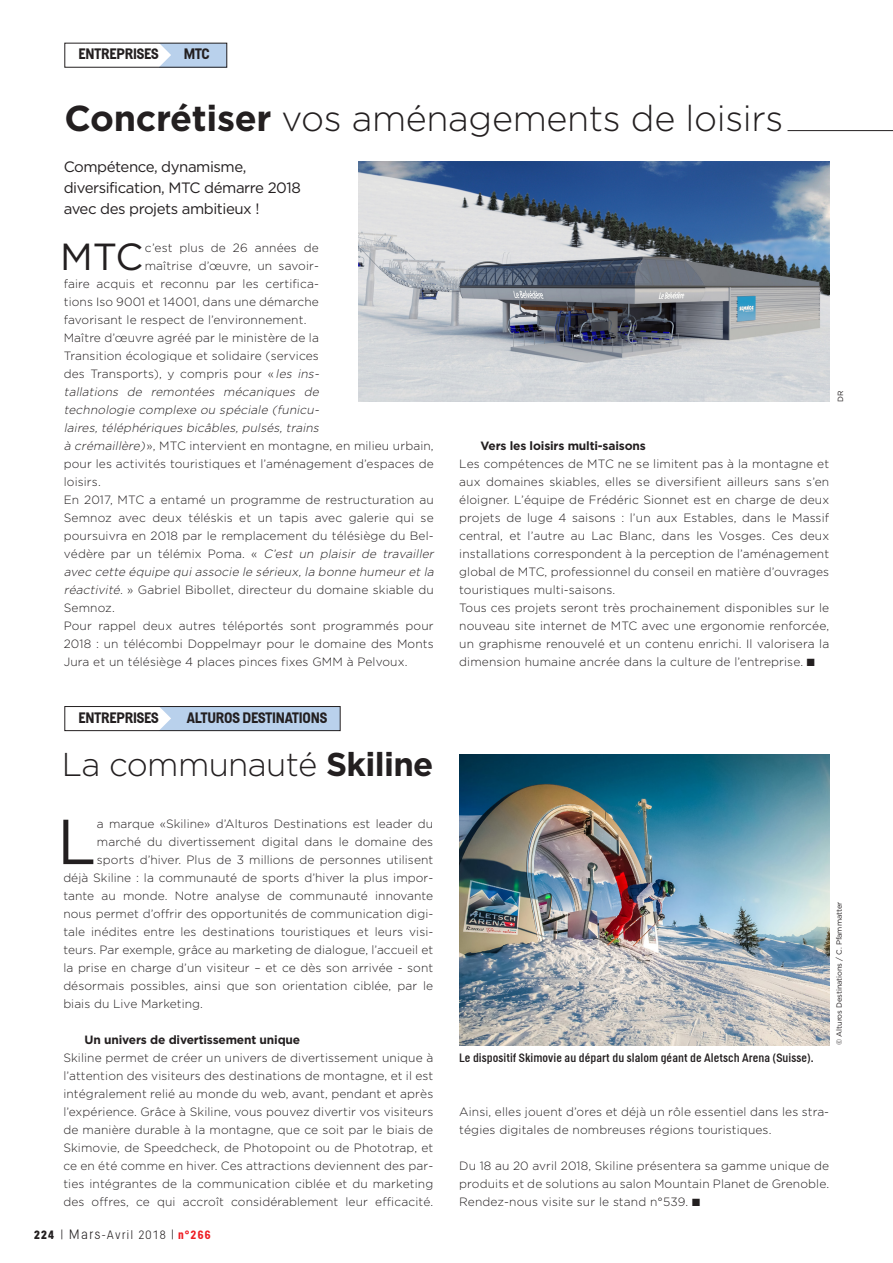
<style>
.page{position:relative;width:893px;height:1263px;background:#fff}
.page>*{position:absolute;margin:0;border:0;box-sizing:border-box;transform-origin:0 0}
.Texte_COU1_Lettrine{font:63.45px "Gotham";color:#231f20}
.Texte_COU1_Lettrine-2{font:37.65px "Gotham";color:#231f20}
.t1{font:300 36px "Gotham";letter-spacing:-.01em;color:#231f20}
.t2{font:300 33px "Gotham";letter-spacing:-.02em;color:#231f20}
.Chapo_base{font:15px/21px "Gotham";letter-spacing:-.03em;color:#231f20}
.t3{font:700 15px "Helsinki";letter-spacing:-.01em;color:#231f20}
.Texte_Courant{font:300 12px/18px "Gotham";letter-spacing:.01em;color:#231f20;text-align:justify}
.Texte_COU1_Lettrine-3{font:300 12px/18px "Gotham";letter-spacing:.005em;color:#231f20;text-align:justify}
.Legendes_base{font:12px "Helsinki";letter-spacing:.005em;color:#231f20}
.Inter_base{font:700 12px "Gotham";letter-spacing:-.015em;color:#231f20}
.t4{font:300 12px "Helsinki";letter-spacing:.09em;color:#231f20}
.Credit_photo{font:7.5px "Gotham";letter-spacing:-.01em;color:#231f20}
.s1{font-weight:700}
.s2{font-style:italic}
.s3{font-weight:900}
.s4{font-size:13.5px}
.s5{font-weight:700;color:#ee1d23}
</style>
<div class="page">
<img style="left:459px;top:755px;width:370px;height:290px">
<img style="left:358px;top:162px;width:471px;height:240px">
<div style="left:160px;top:43px;width:67px;height:24px;background:#b9d1ec"></div>
<div style="left:160px;top:706px;width:180px;height:25px;background:#b9d1ec"></div>
<svg style="left:159px;top:45px;width:12px;height:23px"></svg>
<svg style="left:160px;top:708px;width:11px;height:21px"></svg>
<div style="left:65px;top:706px;width:275px;height:25px;border:1px solid #231f20"></div>
<hr style="left:787px;top:130px;width:106px;height:1px;background:#231f20">
<p class="t3" style="left:79px;top:44px;width:82px">ENTREPRISES</p>
<p class="t3" style="left:184px;top:44px;width:27px">MTC</p>
<p class="t1" style="left:64px;top:99px;width:720px"><span class="s1">Concrétiser</span> vos aménagements de loisirs</p>
<p class="Chapo_base" style="left:64px;top:156px;width:239px">Compétence, dynamisme, diversification, MTC démarre 2018 avec des projets ambitieux !</p>
<p class="Texte_COU1_Lettrine-2" style="left:60px;top:236px;width:85px">MTC</p>
<p class="Texte_COU1_Lettrine-3" style="left:145px;top:239px;width:176px">c’est plus de 26 années de</p>
<p class="Texte_COU1_Lettrine-3" style="left:145px;top:257px;width:176px">maîtrise d’œuvre, un savoir-</p>
<p class="Texte_COU1_Lettrine-3" style="left:64px;top:275px;width:257px">faire acquis et reconnu par les certifica-</p>
<p class="Texte_COU1_Lettrine-3" style="left:64px;top:293px;width:257px">tions Iso 9001 et 14001, dans une démarche</p>
<p class="Texte_COU1_Lettrine-3" style="left:64px;top:311px;width:244px">favorisant le respect de l’environnement.</p>
<p class="Texte_Courant" style="left:64px;top:329px;width:371px;text-align:left">Maître d’œuvre agréé par le ministère de la<br>Transition écologique et solidaire (services<br>des Transports), y compris pour « <span class="s2">les ins-<br>tallations de remontées mécaniques de<br>technologie complexe ou spéciale (funicu-<br>laires, téléphériques bicâbles, pulsés, trains<br>à crémaillère)</span>», MTC intervient en montagne, en milieu urbain, pour les activités touristiques et l’aménagement d’espaces de loisirs.</p>
<p class="Texte_Courant" style="left:64px;top:491px;width:374px;text-align:left">En 2017, MTC a entamé un programme de restructuration au Semnoz avec deux téléskis et un tapis avec galerie qui se poursuivra en 2018 par le remplacement du télésiège du Bel&shy;vé d è re p a r u n t é l é m i x Po m a . « <span class="s2">C’est un plaisir de travailler avec cette équipe qui associe le sérieux, la bonne humeur et la réactivité.</span> » Gabriel Bibollet, directeur du domaine skiable du Semnoz.</p>
<p class="Texte_Courant" style="left:64px;top:617px;width:371px">Pour rappel deux autres téléportés sont programmés pour 2018 : un télécombi Doppelmayr pour le domaine des Monts Jura et un télésiège 4 places pinces fixes GMM à Pelvoux.</p>
<p class="t3" style="left:79px;top:709px;width:82px">ENTREPRISES</p>
<p class="t3" style="left:187px;top:709px;width:142px">ALTUROS DESTINATIONS</p>
<p class="t2" style="left:62px;top:746px;width:373px">La communauté <span class="s1">Skiline</span></p>
<p class="Texte_COU1_Lettrine" style="left:57px;top:806px;width:41px">L</p>
<p class="Texte_COU1_Lettrine-3" style="left:97px;top:815px;width:338px">a marque «Skiline» d’Alturos Destinations est leader du</p>
<p class="Texte_COU1_Lettrine-3" style="left:97px;top:833px;width:338px">marché du divertissement digital dans le domaine des</p>
<p class="Texte_COU1_Lettrine-3" style="left:97px;top:851px;width:338px">sports d’hiver. Plus de 3 millions de personnes utilisent</p>
<p class="Texte_COU1_Lettrine-3" style="left:63px;top:869px;width:371px">déjà Skiline : la communauté de sports d’hiver la plus impor-</p>
<p class="Texte_COU1_Lettrine-3" style="left:63px;top:887px;width:371px">tante au monde. Notre analyse de communauté innovante</p>
<p class="Texte_COU1_Lettrine-3" style="left:63px;top:905px;width:371px">nous permet d’offrir des opportunités de communication digi-</p>
<p class="Texte_COU1_Lettrine-3" style="left:63px;top:923px;width:371px">tale inédites entre les destinations touristiques et leurs visi-</p>
<p class="Texte_COU1_Lettrine-3" style="left:63px;top:941px;width:371px">teurs. Par exemple, grâce au marketing de dialogue, l’accueil et</p>
<p class="Texte_COU1_Lettrine-3" style="left:63px;top:959px;width:371px">la prise en charge d’un visiteur – et ce dès son arrivée - sont</p>
<p class="Texte_COU1_Lettrine-3" style="left:63px;top:977px;width:371px">désormais possibles, ainsi que son orientation ciblée, par le</p>
<p class="Texte_COU1_Lettrine-3" style="left:63px;top:995px;width:141px">biais du Live Marketing.</p>
<p class="Inter_base" style="left:85px;top:1033px;width:217px">Un univers de divertissement unique</p>
<p class="Texte_Courant" style="left:63px;top:1049px;width:371px">Skiline permet de créer un univers de divertissement unique à l’attention des visiteurs des destinations de montagne, et il est intégralement relié au monde du web, avant, pendant et après l’expérience. Grâce à Skiline, vous pouvez divertir vos visiteurs de manière durable à la montagne, que ce soit par le biais de Skimovie, de Speedcheck, de Photopoint ou de Phototrap, et ce en été comme en hiver. Ces attractions deviennent des par&shy;ties intégrantes de la communication ciblée et du marketing des offres, ce qui accroît considérablement leur efficacité.</p>
<p class="t4" style="left:34px;top:1228px;width:178px"><span class="s3">224</span> | <span class="s4">Mars</span>-Avril 2018 | <span class="s5">n°266</span></p>
<p class="Credit_photo" style="left:836px;top:402px;width:13px;rotate:-90deg">DR</p>
<p class="Inter_base" style="left:480px;top:439px;width:167px">Vers les loisirs multi-saisons</p>
<p class="Texte_Courant" style="left:459px;top:455px;width:371px">Les compétences de MTC ne se limitent pas à la montagne et aux domaines skiables, elles se diversifient ailleurs sans s’en éloigner. L’équipe de Frédéric Sionnet est en charge de deux projets de luge 4 saisons : l’un aux Estables, dans le Massif central, et l’autre au Lac Blanc, dans les Vosges. Ces deux installations correspondent à la perception de l’aménagement global de MTC, professionnel du conseil en matière d’ouvrages touristiques multi-saisons.</p>
<p class="Texte_COU1_Lettrine-3" style="left:459px;top:599px;width:371px">Tous ces projets seront très prochainement disponibles sur le nouveau site internet de MTC avec une ergonomie renforcée, un graphisme renouvelé et un contenu enrichi. Il valorisera la dimension humaine ancrée dans la culture de l’entreprise. ■</p>
<p class="Legendes_base" style="left:459px;top:1051px;width:356px">Le dispositif Skimovie au départ du slalom géant de Aletsch Arena (Suisse).</p>
<p class="Credit_photo" style="left:835px;top:1045px;width:145px;rotate:-90deg">© Alturos Destinations / C. Pfammatter</p>
<p class="Texte_Courant" style="left:459px;top:1103px;width:371px">Ainsi, elles jouent d’ores et déjà un rôle essentiel dans les stra&shy;tégies digitales de nombreuses régions touristiques.</p>
<p class="Texte_Courant" style="left:459px;top:1157px;width:371px">Du 18 au 20 avril 2018, Skiline présentera sa gamme unique de produits et de solutions au salon Mountain Planet de Grenoble.<br>Rendez-nous visite sur le stand n°539. ■</p>
</div>
